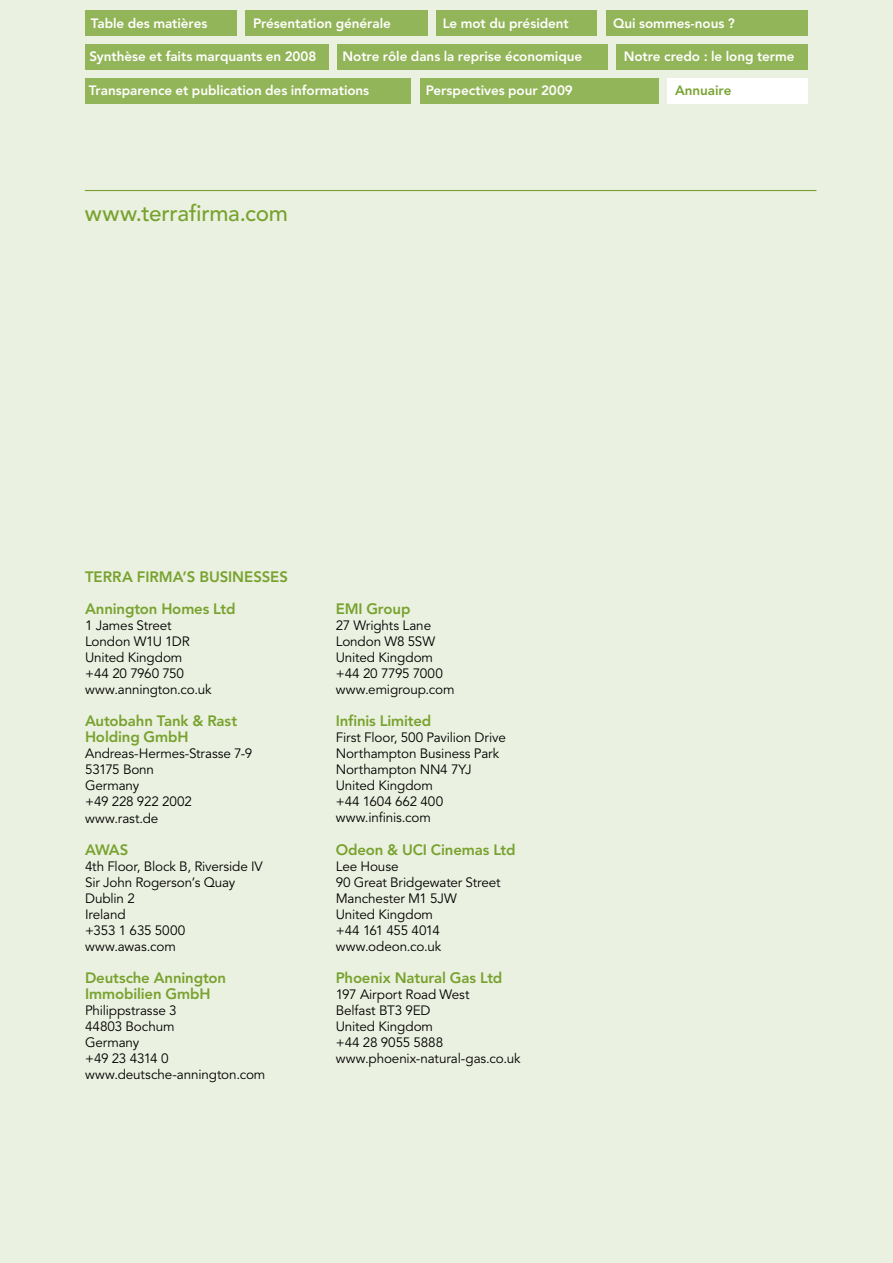
<style>
.page{position:relative;width:893px;height:1263px;background:#fff}
.page>*{position:absolute;margin:0;border:0;box-sizing:border-box;transform-origin:0 0}
.t1{font:500 22.5px "Avenir";color:#78a22f}
.t2{font:800 15px/16px "Avenir";letter-spacing:-.01em;color:#78a22f}
.t3{font:13.5px/16px "Avenir";letter-spacing:-.01em;color:#000}
.t4{font:800 13.5px "Avenir";letter-spacing:-.005em;color:#fff}
</style>
<div class="page">
<div style="left:0;top:0;width:893px;height:115px;background:#ebf1e0"></div>
<div style="left:245px;top:11px;width:182px;height:25px;background:#93b559"></div>
<div style="left:436px;top:11px;width:161px;height:25px;background:#93b559"></div>
<div style="left:606px;top:11px;width:202px;height:25px;background:#93b559"></div>
<div style="left:85px;top:11px;width:152px;height:25px;background:#93b559"></div>
<div style="left:617px;top:44px;width:191px;height:26px;background:#93b559"></div>
<div style="left:85px;top:78px;width:326px;height:26px;background:#93b559"></div>
<div style="left:337px;top:44px;width:271px;height:26px;background:#93b559"></div>
<div style="left:85px;top:44px;width:243px;height:26px;background:#93b559"></div>
<div style="left:420px;top:78px;width:238px;height:26px;background:#93b559"></div>
<div style="left:1px;top:115px;width:892px;height:1148px;background:#ebf1e0"></div>
<hr style="left:85px;top:190px;width:731px;height:1px;background:#78a22f">
<div style="left:668px;top:78px;width:140px;height:26px;background:#fff"></div>
<p class="t4" style="left:91px;top:15px;width:118px">Table des matières</p>
<p class="t4" style="left:253px;top:15px;width:139px">Présentation générale</p>
<p class="t4" style="left:443px;top:15px;width:128px">Le mot du président</p>
<p class="t4" style="left:343px;top:48px;width:241px">Notre rôle dans la reprise économique</p>
<p class="t4" style="left:624px;top:48px;width:172px">Notre credo : le long terme</p>
<p class="t4" style="left:89px;top:82px;width:282px">Transparence et publication des informations</p>
<p class="t4" style="left:613px;top:15px;width:123px">Qui sommes-nous ?</p>
<p class="t4" style="left:90px;top:48px;width:228px">Synthèse et faits marquants en 2008</p>
<p class="t4" style="left:426px;top:83px;width:149px">Perspectives pour 2009</p>
<h1 class="t1" style="left:85px;top:200px;width:205px">www.terrafirma.com</h1>
<p class="t2" style="left:85px;top:561px;width:202px;line-height:32.1px;text-indent:143px">in esses<br>Annington Homes Ltd</p>
<p class="t3" style="left:85px;top:618px;width:128px">1 James Street<br>London W1U 1DR<br>United Kingdom<br>+44 20 7960 750 www.annington.co.uk</p>
<p class="t2" style="left:85px;top:713px;width:154px">Autobahn Tank &amp; Rast<br>Holding GmbH</p>
<p class="t3" style="left:85px;top:746px;width:169px">Andreas-Hermes-Strasse 7-9<br>53175 Bonn<br>Germany<br>+49 228 922 2002 www.rast.de</p>
<p class="t2" style="left:85px;top:841px;width:45px">AWAS</p>
<p class="t3" style="left:85px;top:858px;width:173px">4th Floor, Block B, Riverside IV<br>Sir John Rogerson’s Quay<br>Dublin 2<br>Ireland<br>+353 1 635 5000 www.awas.com</p>
<p class="t2" style="left:85px;top:970px;width:143px">Deutsche Annington<br>Immobilien GmbH</p>
<p class="t3" style="left:85px;top:1002px;width:182px">Philippstrasse 3<br>44803 Bochum<br>Germany<br>+49 23 4314 0 www.deutsche-annington.com</p>
<p class="t2" style="left:85px;top:569px;width:29px">Terra</p>
<p class="t2" style="left:137px;top:569px;width:73px">Firma’s Bus</p>
<p class="t2" style="left:336px;top:601px;width:10px">EMI</p>
<p class="t2" style="left:366px;top:601px;width:46px">Group</p>
<p class="t3" style="left:336px;top:618px;width:120px">27 Wrights Lane<br>London W8 5SW<br>United Kingdom +44 20 7795 7000 www.emigroup.com</p>
<p class="t2" style="left:336px;top:713px;width:97px">Infinis Limited</p>
<p class="t3" style="left:336px;top:730px;width:172px">First Floor, 500 Pavilion Drive<br>Northampton Business Park<br>Northampton NN4 7YJ<br>United Kingdom<br>+44 1604 662 400 www.infinis.com</p>
<p class="t2" style="left:336px;top:841px;width:181px">Odeon &amp; UCI Cinemas Ltd</p>
<p class="t3" style="left:336px;top:858px;width:166px">Lee House<br>90 G reat Bridgewater Street<br>Manchester M1 5JW<br>United Kingdom<br>+44 161 455 4014 www.odeon.co.uk</p>
<p class="t2" style="left:336px;top:970px;width:168px">Phoenix Natural Gas Ltd</p>
<p class="t3" style="left:336px;top:986px;width:186px">197 Airport Road West<br>Belfast BT3 9ED<br>United Kingdom<br>+44 28 9055 5888 www.phoenix-natural-gas.co.uk</p>
</div>
